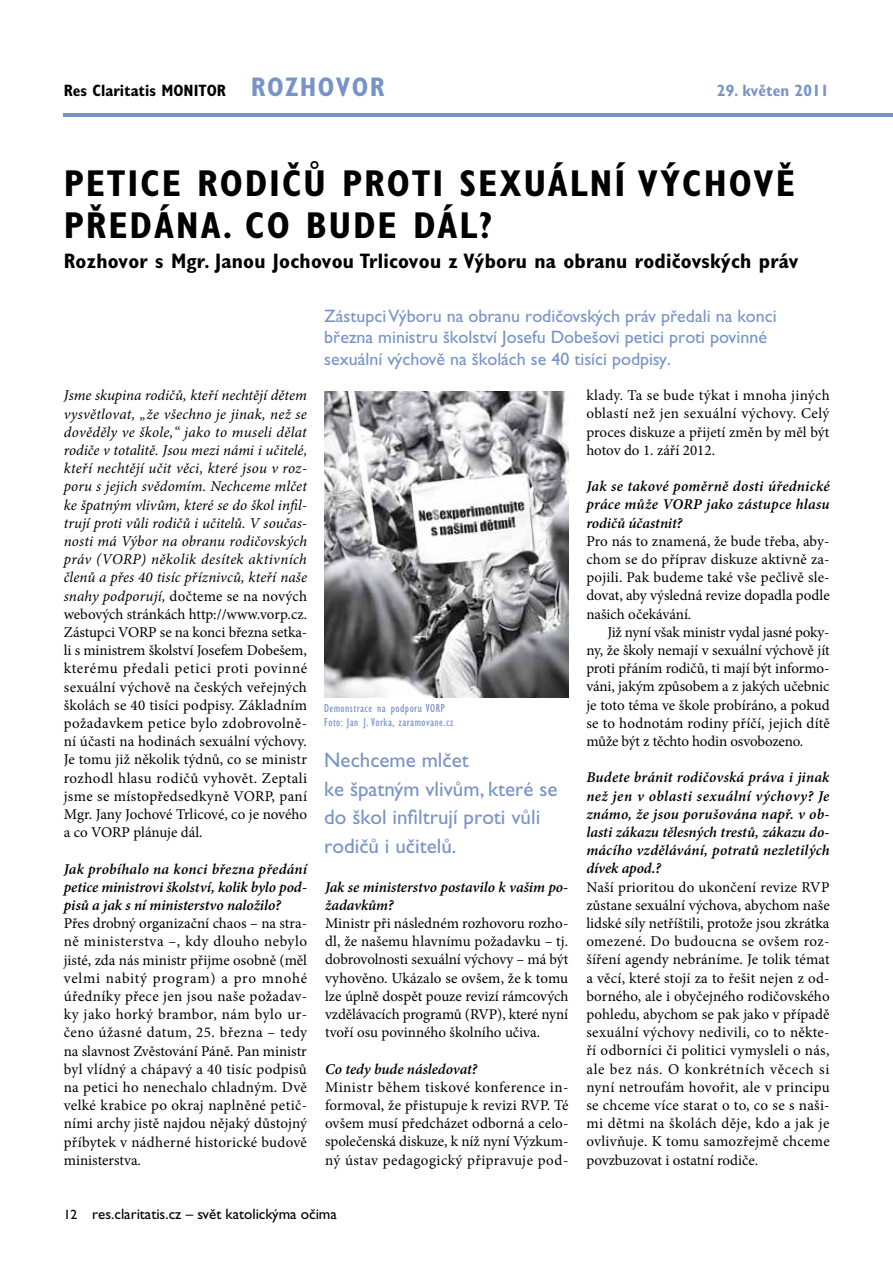
<style>
.page{position:relative;width:893px;height:1263px;background:#fff}
.page>*{position:absolute;margin:0;border:0;box-sizing:border-box;transform-origin:0 0}
.t1{font:700 condensed 37.5px/42px "Gill Sans Std";letter-spacing:.05em;color:#000}
.t2{font:21px/28.5px "Gill Sans Std";color:#7894c7}
.t3{font:700 condensed 21px "Gill Sans Std";letter-spacing:.01em;color:#000}
.t4{font:18px/21.6px "Gill Sans Std";color:#7894c7}
.t5{font:700 condensed 16.5px "Gill Sans Std";color:#000}
.t6{font:700 condensed 16.5px "Gill Sans Std";color:#7894c7}
.t7{font:15px/18.1px "Minion Pro";color:#000;text-align:justify}
.t8{font:italic 600 15px/18.1px "Minion Pro";color:#000;text-align:justify}
.t9{font:15px "Gill Sans Std";color:#000}
.t10{font:condensed 12px/13.5px "Gill Sans Std";letter-spacing:.04em;color:#7894c7}
.s1{font-size:27px;color:#7894c7}
.s2{font-style:italic}
.s3{font-size:13.5px}
</style>
<div class="page">
<hr style="left:64px;top:113px;width:829px;height:4px;background:#7894c7">
<img style="left:324px;top:391px;width:244px;height:307px">
<p class="t5" style="left:64px;top:81px;width:205px">Res Claritatis MONITOR <span class="s1">rozhovor</span></p>
<p class="t6" style="left:717px;top:81px;width:114px">29. květen 2011</p>
<h1 class="t1" style="left:64px;top:162px;width:733px">PETICE RODIČŮ PROTI SEXUÁLNÍ VÝCHOVĚ<br>PŘEDÁNA. CO BUDE DÁL?</h1>
<h2 class="t3" style="left:64px;top:248px;width:736px">Rozhovor s Mgr. Janou Jochovou Trlicovou z Výboru na obranu rodičovských práv</h2>
<p class="t7" style="left:64px;top:387px;width:245px"><span class="s2">Jsme skupina rodičů, kteří nechtějí dětem vysvětlovat, „že všechno je jinak, než se dověděly ve škole,“ jako to museli dělat rodiče v totalitě. Jsou mezi námi i učitelé, kteří nechtějí učit věci, které jsou v roz&shy;poru s jejich svědomím. Nechceme mlčet ke špatným vlivům, které se do škol infil&shy;trují proti vůli rodičů i učitelů. V součas&shy;nosti má Výbor na obranu rodičovských práv (VORP) několik desítek aktivních členů a přes 40 tisíc příznivců, kteří naše snahy podporují,</span> dočteme se na nových webových stránkách http://www.vorp.cz.<br>Zástupci VORP se na konci března setka&shy;li s ministrem školství Josefem Dobešem, kterému předali petici proti povinné sexuální výchově na českých veřejných školách se 40 tisíci podpisy. Základním požadavkem petice bylo zdobrovolně&shy;ní účasti na hodinách sexuální výchovy.<br>Je tomu již několik týdnů, co se ministr rozhodl hlasu rodičů vyhovět. Zeptali jsme se místopředsedkyně VORP, paní Mgr. Jany Jochové Trlicové, co je nového a co VORP plánuje dál.</p>
<p class="t8" style="left:64px;top:859px;width:245px">Jak probíhalo na konci března předání petice ministrovi školství, kolik bylo pod&shy;pisů a jak s ní ministerstvo naložilo?</p>
<p class="t7" style="left:64px;top:914px;width:245px">Přes drobný organizační chaos – na stra&shy;ně ministerstva –, kdy dlouho nebylo jisté, zda nás ministr přijme osobně (měl velmi nabitý program) a pro mnohé úředníky přece jen jsou naše požadav&shy;ky jako horký brambor, nám bylo ur&shy;čeno úžasné datum, 25. března – tedy na slavnost Zvěstování Páně. Pan ministr byl vlídný a chápavý a 40 tisíc podpisů na petici ho nenechalo chladným. Dvě velké krabice po okraj naplněné petič&shy;ními archy jistě najdou nějaký důstojný příbytek v nádherné historické budově ministerstva.</p>
<p class="t4" style="left:324px;top:305px;width:454px">Zástupci Výboru na obranu rodičovských práv předali na konci března ministru školství Josefu Dobešovi petici proti povinné sexuální výchově na školách se 40 tisíci podpisy.</p>
<p class="t10" style="left:324px;top:702px;width:131px">Demonstrace na podporu VORP<br>Foto: Jan J. Vorka, zaramovane.cz</p>
<h2 class="t2" style="left:324px;top:746px;width:235px">Nechceme mlčet<br>ke špatným vlivům, které se do škol infiltrují proti vůli rodičů i učitelů.</h2>
<p class="t8" style="left:325px;top:878px;width:245px">Jak se ministerstvo postavilo k vašim po&shy;žadavkům?</p>
<p class="t7" style="left:325px;top:914px;width:245px">Ministr při následném rozhovoru rozho&shy;dl, že našemu hlavnímu požadavku – tj. dobrovolnosti sexuální výchovy – má být vyhověno. Ukázalo se ovšem, že k tomu lze úplně dospět pouze revizí rámcových vzdělávacích programů (RVP), které nyní tvoří osu povinného školního učiva.</p>
<p class="t8" style="left:325px;top:1060px;width:154px">Co tedy bude následovat?</p>
<p class="t7" style="left:325px;top:1078px;width:245px">Ministr během tiskové konference in&shy;formoval, že přistupuje k revizi RVP. Té ovšem musí předcházet odborná a celo&shy;společenská diskuze, k níž nyní Výzkum&shy;ný ústav pedagogický připravuje pod-</p>
<p class="t7" style="left:586px;top:386px;width:245px">klady. Ta se bude týkat i mnoha jiných oblastí než jen sexuální výchovy. Celý proces diskuze a přijetí změn by měl být hotov do 1. září 2012.</p>
<p class="t8" style="left:586px;top:477px;width:245px">Jak se takové poměrně dosti úřednické práce může VORP jako zástupce hlasu rodičů účastnit?</p>
<p class="t7" style="left:586px;top:532px;width:245px">Pro nás to znamená, že bude třeba, aby&shy;chom se do příprav diskuze aktivně za&shy;pojili. Pak budeme také vše pečlivě sle&shy;dovat, aby výsledná revize dopadla podle našich očekávání.</p>
<p class="t7" style="left:586px;top:623px;width:245px;text-indent:21px">Již nyní však ministr vydal jasné poky&shy;ny, že školy nemají v sexuální výchově jít proti přáním rodičů, ti mají být informo&shy;váni, jakým způsobem a z jakých učebnic je toto téma ve škole probíráno, a pokud se to hodnotám rodiny příčí, jejich dítě může být z těchto hodin osvobozeno.</p>
<p class="t8" style="left:586px;top:768px;width:245px">Budete bránit rodičovská práva i jinak než jen v oblasti sexuální výchovy? Je známo, že jsou porušována např. v ob&shy;lasti zákazu tělesných trestů, zákazu do&shy;mácího vzdělávání, potratů nezletilých dívek apod.?</p>
<p class="t7" style="left:586px;top:878px;width:245px">Naší prioritou do ukončení revize RVP zůstane sexuální výchova, abychom naše lidské síly netříštili, protože jsou zkrátka omezené. Do budoucna se ovšem roz&shy;šíření agendy nebráníme. Je tolik témat a věcí, které stojí za to řešit nejen z od&shy;borného, ale i obyčejného rodičovského pohledu, abychom se pak jako v případě sexuální výchovy nedivili, co to někte&shy;ří odborníci či politici vymysleli o nás, ale bez nás. O konkrétních věcech si nyní netroufám hovořit, ale v principu se chceme více starat o to, co se s naši&shy;mi dětmi na školách děje, kdo a jak je ovlivňuje. K tomu samozřejmě chceme povzbuzovat i ostatní rodiče.</p>
<p class="t9" style="left:64px;top:1206px;width:275px"><span class="s3">12</span> res.claritatis.cz – svět katolickýma očima</p>
</div>
